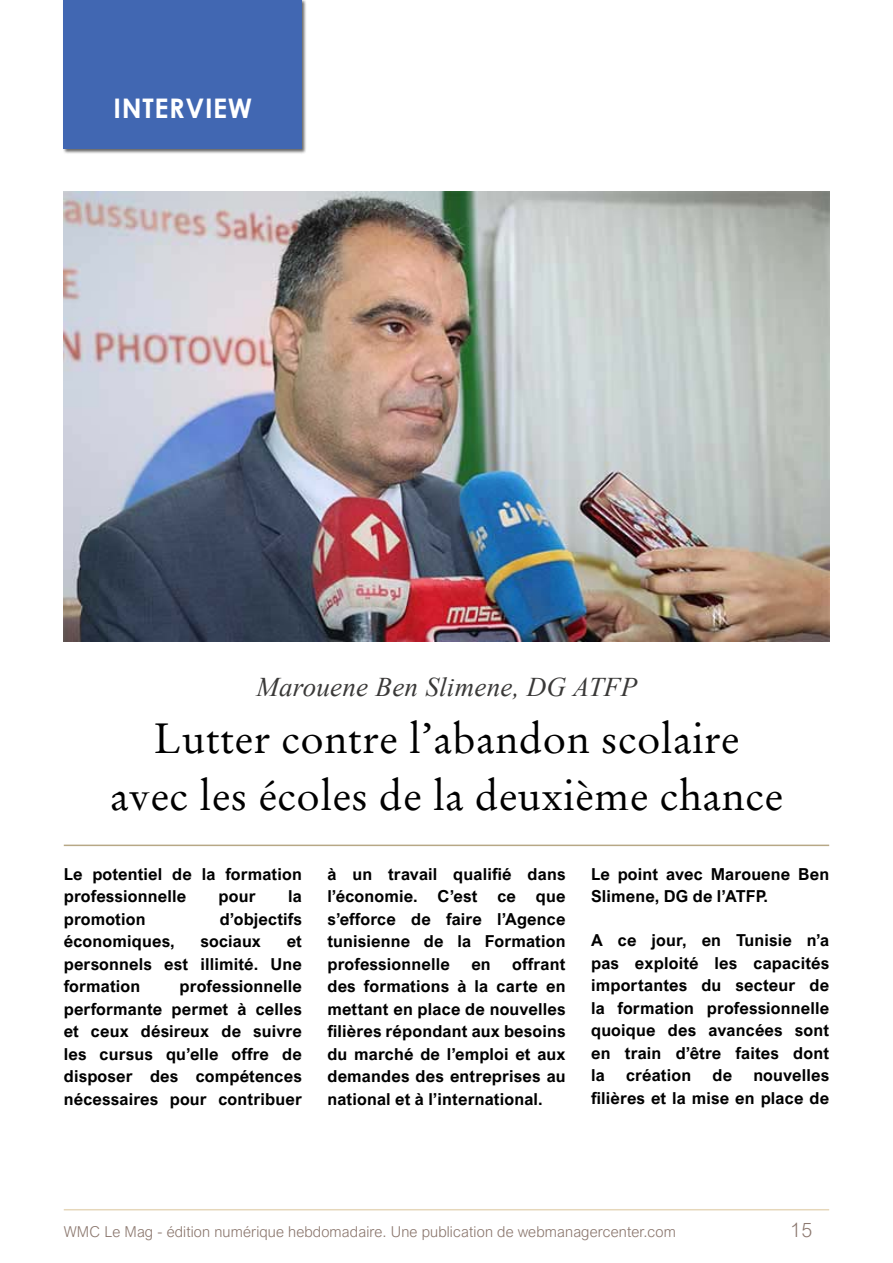
<style>
.page{position:relative;width:893px;height:1263px;background:#fff}
.page>*{position:absolute;margin:0;border:0;box-sizing:border-box;transform-origin:0 0}
.t1{font:42px/57px "Stempel Garamond W04";letter-spacing:.01em;color:#000;text-align:center}
.t2{font:italic 27px "Times New Roman";letter-spacing:.01em;color:#3a3938}
.t3{font:700 27px "Century Gothic";letter-spacing:.025em;color:#fff}
.t4{font:300 19.5px "Arial Nova W07";color:#8b776e}
.t5{font:700 16.5px/22.5px "Arial Nova W07";letter-spacing:.01em;color:#000;text-align:justify}
.t6{font:300 15px "Arial Nova W07";letter-spacing:.01em;color:#8b776e}
</style>
<div class="page">
<hr style="left:64px;top:1209px;width:765px;height:1px;background:#e0cda9">
<div style="left:63px;top:0;width:244px;height:154px;background:#000;opacity:.6"></div>
<div style="left:64px;top:0;width:238px;height:149px;background:#4167b2"></div>
<hr style="left:64px;top:845px;width:765px;height:1px;background:#b7a886">
<img style="left:64px;top:191px;width:765px;height:451px">
<h2 class="t3" style="left:113px;top:87px;width:140px">INTERVIEW</h2>
<h2 class="t2" style="left:256px;top:668px;width:382px">Marouene Ben Slimene, DG ATFP</h2>
<h1 class="t1" style="left:110px;top:709px;width:674px">Lutter contre l’abandon scolaire avec les écoles de la deuxième chance</h1>
<p class="t5" style="left:64px;top:862px;width:240px">Le potentiel de la formation professionnelle</p>
<p class="t5" style="left:219px;top:885px;width:39px">pour</p>
<p class="t5" style="left:288px;top:885px;width:15px">la</p>
<p class="t5" style="left:64px;top:907px;width:83px">promotion</p>
<p class="t5" style="left:220px;top:907px;width:84px">d’objectifs</p>
<p class="t5" style="left:64px;top:930px;width:113px">économiques,</p>
<p class="t5" style="left:200px;top:930px;width:62px">sociaux</p>
<p class="t5" style="left:64px;top:930px;width:240px;text-indent:223px">et personnels est illimité. Une formation</p>
<p class="t5" style="left:64px;top:975px;width:240px;text-indent:116px">professionnelle performante permet à celles et ceux désireux de suivre les cursus qu’elle offre de disposer des compétences nécessaires pour contribuer</p>
<p class="t5" style="left:327px;top:862px;width:240px">à un travail qualifié dans l’économie. C’est ce que s’efforce de faire l’Agence tunisienne de la Formation professionnelle</p>
<p class="t5" style="left:327px;top:952px;width:240px;text-indent:185px">offrant des formations à la carte en mettant en place de nouvelles filières répondant aux besoins du marché de l’emploi et aux demandes des entreprises au national et à l’international.</p>
<p class="t5" style="left:471px;top:952px;width:21px">en</p>
<p class="t5" style="left:591px;top:862px;width:240px">Le point avec Marouene Ben<br>Slimene, DG de l’ATFP.</p>
<p class="t5" style="left:591px;top:929px;width:240px">A ce jour, en Tunisie n’a pas exploité les capacités importantes du secteur de la formation professionnelle quoique des avancées sont en train d’être faites dont la</p>
<p class="t5" style="left:626px;top:1064px;width:67px">création</p>
<p class="t5" style="left:712px;top:1064px;width:21px">de</p>
<p class="t5" style="left:591px;top:1064px;width:240px;text-align:right">nouvelles<br>filières et la mise en place de</p>
<p class="t6" style="left:64px;top:1223px;width:614px">WMC Le Mag - édition numérique hebdomadaire. Une publication de webmanagercenter.com</p>
<p class="t4" style="left:790px;top:1219px;width:23px">15</p>
</div>
